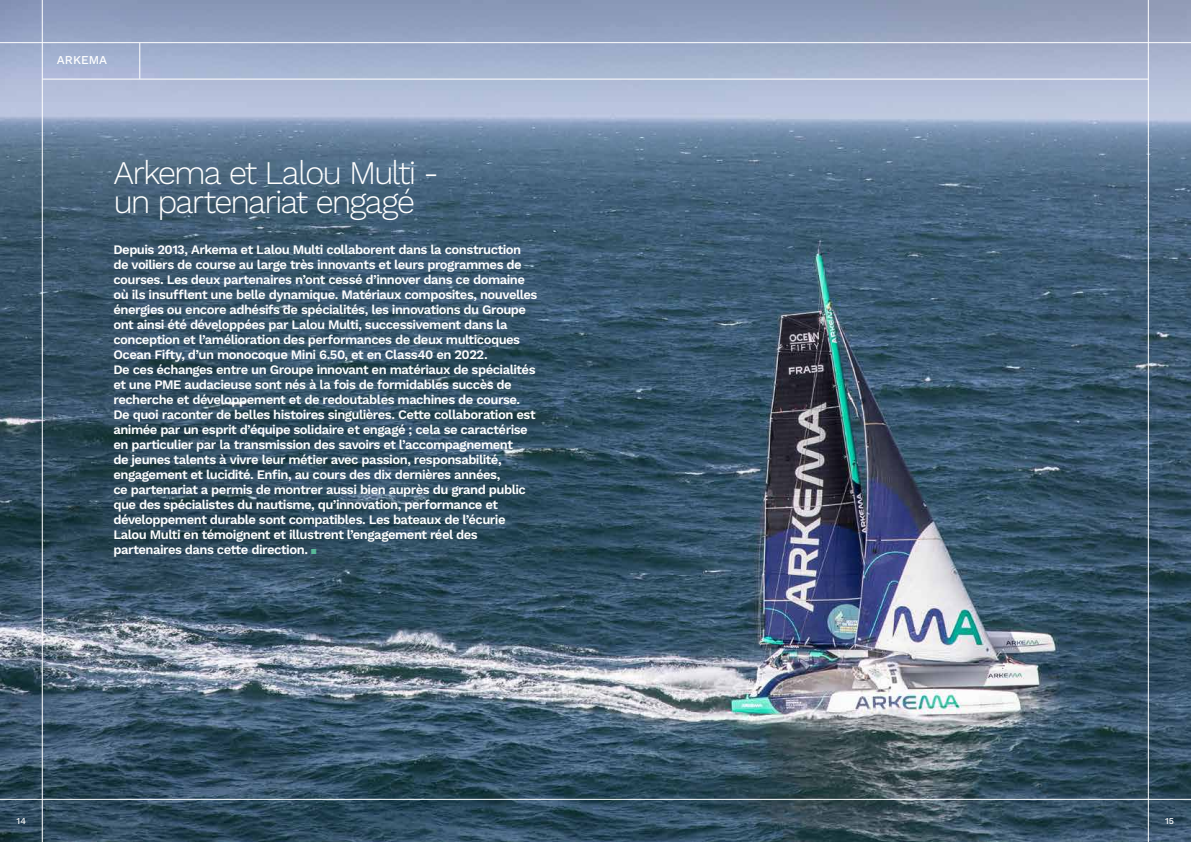
<style>
.page{position:relative;width:1191px;height:842px;background:#fff}
.page>*{position:absolute;margin:0;border:0;box-sizing:border-box;transform-origin:0 0}
.t1{font:300 33px/29px "Work Sans";letter-spacing:-.06em;color:#fff}
.t2{font:600 13px/15px "Work Sans";letter-spacing:-.04em;color:#fff}
.t3{font:500 12px "Work Sans";color:#fff}
.t4{font:500 9px "Work Sans";color:#fff}
.s1{font-weight:400;font-size:10px;color:#58b998}
</style>
<div class="page">
<img style="left:0;top:0;width:1191px;height:842px">
<hr style="left:43px;top:79px;width:1105px;height:1px;background:#fff">
<hr style="left:139px;top:43px;width:1px;height:36px;background:#fff">
<hr style="left:1148px;top:0;width:1px;height:842px;background:#fff">
<hr style="left:0;top:799px;width:1191px;height:1px;background:#fff">
<hr style="left:0;top:42px;width:1191px;height:1px;background:#fff">
<hr style="left:42px;top:0;width:1px;height:842px;background:#fff">
<p class="t3" style="left:57px;top:53px;width:52px">ARKEMA</p>
<h1 class="t1" style="left:113px;top:159px;width:327px">Arkema et Lalou Multi - un partenariat engagé</h1>
<p class="t2" style="left:113px;top:242px;width:425px">Depuis 2013, Arkema et Lalou Multi collaborent dans la construction de voiliers de course au large très innovants et leurs programmes de courses. Les deux partenaires n’ont cessé d’innover dans ce domaine où ils insufflent une belle dynamique. Matériaux composites, nouvelles énergies ou encore adhésifs de spécialités, les innovations du Groupe ont ainsi été développées par Lalou Multi, successivement dans la conception et l’amélioration des performances de deux multicoques Ocean Fifty, d’un monocoque Mini 6.50, et en Class40 en 2022.<br>De ces échanges entre un Groupe innovant en matériaux de spécialités et une PME audacieuse sont nés à la fois de formidables succès de recherche et développement et de redoutables machines de course.<br>De quoi raconter de belles histoires singulières. Cette collaboration est animée par un esprit d’équipe solidaire et engagé ; cela se caractérise en particulier par la transmission des savoirs et l’accompagnement<br>de jeunes talents à vivre leur métier avec passion, responsabilité, engagement et lucidité. Enfin, au cours des dix dernières années,<br>ce partenariat a permis de montrer aussi bien auprès du grand public que des spécialistes du nautisme, qu’innovation, performance et développement durable sont compatibles. Les bateaux de l’écurie Lalou Multi en témoignent et illustrent l’engagement réel des partenaires dans cette direction. <span class="s1">▪</span></p>
<p class="t4" style="left:17px;top:816px;width:11px">14</p>
<p class="t4" style="left:1165px;top:816px;width:10px">15</p>
</div>
